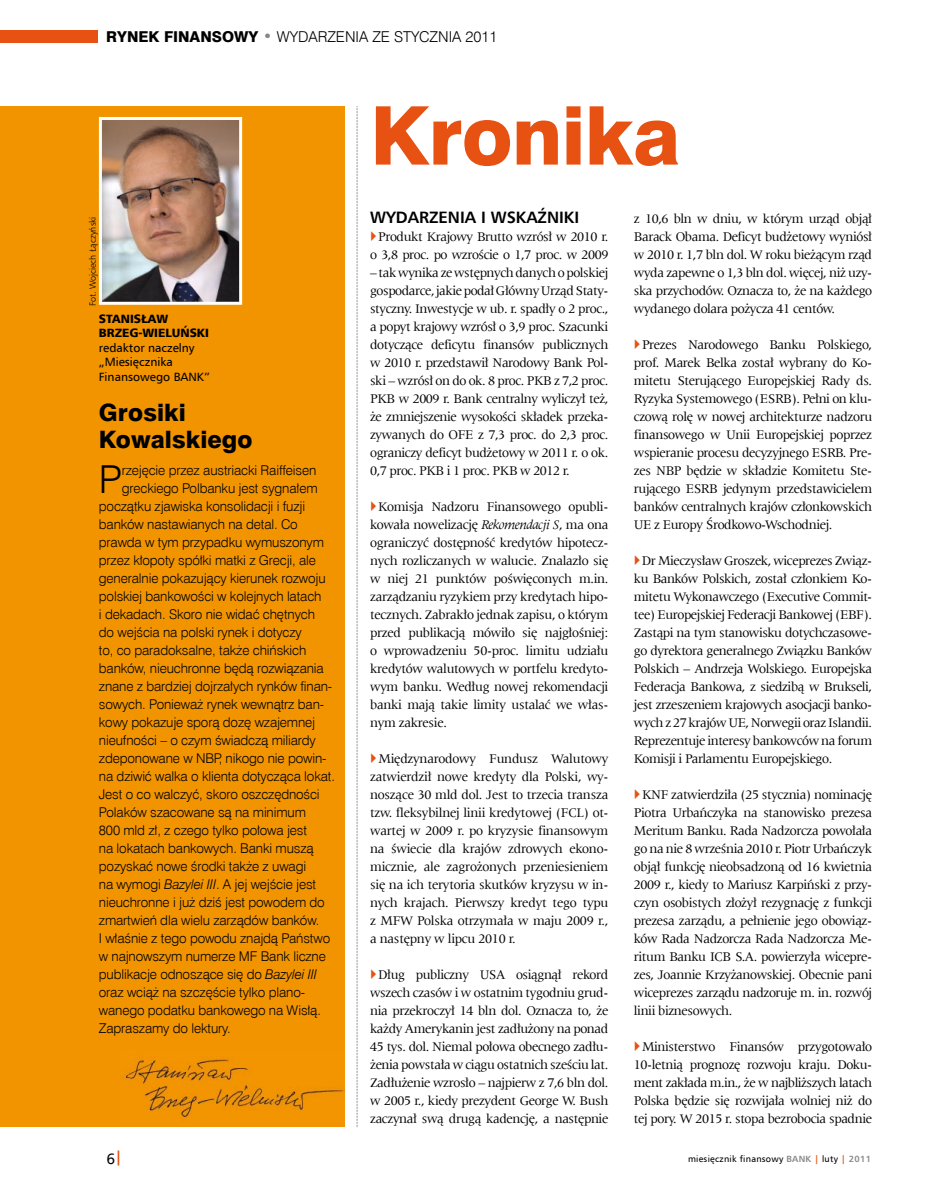
<style>
.page{position:relative;width:936px;height:1191px;background:#fff}
.page>*{position:absolute;margin:0;border:0;box-sizing:border-box;transform-origin:0 0}
.t1{font:81px "Swis 721 Hv EU Normal";letter-spacing:-.01em;color:#e75112}
.t2{font:38.55px "Swis 721 Lt EU Normal";color:#000}
.t3{font:24px/27px "Swis 721 Hv EU Normal";color:#000}
.t4{font:16.5px "Humnst 777 EU Bold";color:#000}
.t5{font:15px "Swis 721 Lt EU Normal";color:#000}
.t6{font:15px "Humnst 777 EU Normal";color:#000}
.t7{font:13.5px/18px "Latin 725 EU Normal";letter-spacing:-.03em;color:#000;text-align:justify}
.t8{font:13.5px "Swis 721 Lt EU Normal";letter-spacing:-.01em;color:#000}
.t9{font:12px/14.4px "Humnst 777 EU Normal";color:#000}
.t10{font:9px "Humnst 777 EU Normal";letter-spacing:.03em;color:#000}
.t11{font:9px "Humnst 777 Lt EU Normal";color:#000}
.s1{font-family:"Swis 721 Hv EU Normal"}
.s2{font-size:16.5px;color:#878889}
.s3{font-family:"Humnst 777 Blk EU Normal"}
.s4{font-family:"Swis 721 Lt EU Italic"}
.s5{font-family:"Latin 725 EU Italic"}
.s6{font-family:"Humnst 777 EU Bold";color:#e75112}
.s7{font-family:"Humnst 777 EU Bold";color:#878889}
</style>
<div class="page">
<div style="left:0;top:106px;width:344px;height:1021px;background:#f29400"></div>
<img style="left:99px;top:117px;width:143px;height:188px">
<svg style="left:356px;top:106px;width:1px;height:1021px"></svg>
<div style="left:0;top:30px;width:98px;height:13px;background:#e75112"></div>
<img style="left:125px;top:1051px;width:220px;height:70px">
<p class="t5" style="left:106px;top:27px;width:393px"><span class="s1">RYNEK FINANSOWY</span> <span class="s2">•</span> wydarzenia ze stycznia 2011</p>
<p class="t11" style="left:87px;top:306px;width:91px;rotate:-90deg">Fot. Wojciech Łączyński</p>
<p class="t9" style="left:99px;top:311px;width:112px"><span class="s3">STANISŁAW<br>BRZEG-WIELUŃSKI </span>redaktor naczelny „Miesięcznika<br>Finansowego BANK”</p>
<p class="t3" style="left:99px;top:401px;width:155px">Grosiki<br>Kowalskiego</p>
<p class="t2" style="left:99px;top:456px;width:25px">P</p>
<p class="t8" style="left:122px;top:462px;width:196px">rzejęcie przez austriacki Raiffeisen</p>
<p class="t8" style="left:122px;top:480px;width:197px">greckiego Polbanku jest sygnałem</p>
<p class="t8" style="left:99px;top:498px;width:208px">początku zjawiska konsolidacji i fuzji</p>
<p class="t8" style="left:99px;top:516px;width:200px">banków nastawianych na detal. Co</p>
<p class="t8" style="left:99px;top:534px;width:226px">prawda w tym przypadku wymuszonym</p>
<p class="t8" style="left:99px;top:552px;width:219px">przez kłopoty spółki matki z Grecji, ale</p>
<p class="t8" style="left:99px;top:570px;width:228px">generalnie pokazujący kierunek rozwoju</p>
<p class="t8" style="left:99px;top:588px;width:224px">polskiej bankowości w kolejnych latach</p>
<p class="t8" style="left:99px;top:606px;width:217px">i dekadach. Skoro nie widać chętnych</p>
<p class="t8" style="left:99px;top:624px;width:204px">do wejścia na polski rynek i dotyczy</p>
<p class="t8" style="left:99px;top:642px;width:209px">to, co paradoksalne, także chińskich</p>
<p class="t8" style="left:99px;top:660px;width:226px">banków, nieuchronne będą rozwiązania</p>
<p class="t8" style="left:99px;top:678px;width:235px">znane z bardziej dojrzałych rynków finan-</p>
<p class="t8" style="left:99px;top:696px;width:227px">sowych. Ponieważ rynek wewnątrz ban-</p>
<p class="t8" style="left:99px;top:714px;width:218px">kowy pokazuje sporą dozę wzajemnej</p>
<p class="t8" style="left:99px;top:732px;width:218px">nieufności – o czym świadczą miliardy</p>
<p class="t8" style="left:99px;top:750px;width:229px">zdeponowane w NBP, nikogo nie powin-</p>
<p class="t8" style="left:99px;top:768px;width:237px">na dziwić walka o klienta dotycząca lokat.</p>
<p class="t8" style="left:99px;top:786px;width:222px">Jest o co walczyć, skoro oszczędności</p>
<p class="t8" style="left:99px;top:804px;width:208px">Polaków szacowane są na minimum</p>
<p class="t8" style="left:99px;top:822px;width:210px">800 mld zł, z czego tylko połowa jest</p>
<p class="t8" style="left:99px;top:840px;width:216px">na lokatach bankowych. Banki muszą</p>
<p class="t8" style="left:99px;top:858px;width:209px">pozyskać nowe środki także z uwagi</p>
<p class="t8" style="left:99px;top:876px;width:219px">na wymogi <span class="s4">Bazylei III</span>. A jej wejście jest</p>
<p class="t8" style="left:99px;top:894px;width:227px">nieuchronne i już dziś jest powodem do</p>
<p class="t8" style="left:99px;top:912px;width:222px">zmartwień dla wielu zarządów banków.</p>
<p class="t8" style="left:99px;top:930px;width:233px">I właśnie z tego powodu znajdą Państwo</p>
<p class="t8" style="left:99px;top:948px;width:228px">w najnowszym numerze MF Bank liczne</p>
<p class="t8" style="left:99px;top:966px;width:220px">publikacje odnoszące się do <span class="s4">Bazylei III</span></p>
<p class="t8" style="left:99px;top:984px;width:208px">oraz wciąż na szczęście tylko plano-</p>
<p class="t8" style="left:99px;top:1002px;width:223px">wanego podatku bankowego na Wisłą.</p>
<p class="t8" style="left:99px;top:1020px;width:133px">Zapraszamy do lektury.</p>
<p class="t1" style="left:370px;top:87px;width:311px">Kronika</p>
<p class="t4" style="left:370px;top:207px;width:210px">WYDARZENIA I WSKAŹNIKI</p>
<p class="t7" style="left:370px;top:226px;width:240px;text-align:center">Produkt Krajowy Brutto wzrósł w 2010 r. o 3,8 proc. po wzroście o 1,7 proc. w 2009</p>
<p class="t7" style="left:370px;top:262px;width:240px">– tak wynika ze wstępnych danych o polskiej gospodarce, jakie podał Główny Urząd Staty&shy;styczny. Inwestycje w ub. r. spadły o 2 proc., a popyt krajowy wzrósł o 3,9 proc. Szacunki dotyczące deficytu finansów publicznych w 2010 r. przedstawił Narodowy Bank Pol&shy;ski – wzrósł on do ok. 8 proc. PKB z 7,2 proc.<br>PKB w 2009 r. Bank centralny wyliczył też, że zmniejszenie wysokości składek przeka&shy;zywanych do OFE z 7,3 proc. do 2,3 proc. ograniczy deficyt budżetowy w 2011 r. o ok.<br>0,7 proc. PKB i 1 proc. PKB w 2012 r.</p>
<p class="t7" style="left:370px;top:496px;width:240px;text-indent:8px">Komisja Nadzoru Finansowego opubli&shy;kowała nowelizację <span class="s5">Rekomendacji S</span>, ma ona ograniczyć dostępność kredytów hipotecz&shy;nych rozliczanych w walucie. Znalazło się w niej 21 punktów poświęconych m.in. zarządzaniu ryzykiem przy kredytach hipo&shy;tecznych. Zabrakło jednak zapisu, o którym przed publikacją mówiło się najgłośniej: o wprowadzeniu 50-proc. limitu udziału kredytów walutowych w portfelu kredyto&shy;wym banku. Według nowej rekomendacji banki mają takie limity ustalać we włas&shy;nym zakresie.</p>
<p class="t7" style="left:370px;top:748px;width:240px;text-indent:8px">Międzynarodowy Fundusz Walutowy zatwierdził nowe kredyty dla Polski, wy&shy;noszące 30 mld dol. Jest to trzecia transza tzw. fleksybilnej linii kredytowej (FCL) ot&shy;wartej w 2009 r. po kryzysie finansowym na świecie dla krajów zdrowych ekono&shy;micznie, ale zagrożonych przeniesieniem się na ich terytoria skutków kryzysu w in&shy;nych krajach. Pierwszy kredyt tego typu z MFW Polska otrzymała w maju 2009 r., a następny w lipcu 2010 r.</p>
<p class="t7" style="left:370px;top:964px;width:240px;text-align:center">Dług publiczny USA osiągnął rekord wszech czasów i w ostatnim tygodniu grud&shy;nia przekroczył 14 bln dol. Oznacza to, że każdy Amerykanin jest zadłużony na ponad 45 tys. dol. Niemal połowa obecnego zadłu&shy;żenia powstała w ciągu ostatnich sześciu lat.<br>Zadłużenie wzrosło – najpierw z 7,6 bln dol. w 2005 r., kiedy prezydent George W. Bush zaczynał swą drugą kadencję, a następnie</p>
<p class="t7" style="left:634px;top:208px;width:240px">z 10,6 bln w dniu, w którym urząd objął Barack Obama. Deficyt budżetowy wyniósł w 2010 r. 1,7 bln dol. W roku bieżącym rząd wyda zapewne o 1,3 bln dol. więcej, niż uzy&shy;ska przychodów. Oznacza to, że na każdego wydanego dolara pożycza 41 centów.</p>
<p class="t7" style="left:634px;top:334px;width:240px;text-indent:8px">Prezes Narodowego Banku Polskiego, prof. Marek Belka został wybrany do Ko&shy;mitetu Sterującego Europejskiej Rady ds.<br>Ryzyka Systemowego (ESRB). Pełni on klu&shy;czową rolę w nowej architekturze nadzoru finansowego w Unii Europejskiej poprzez wspieranie procesu decyzyjnego ESRB. Pre&shy;zes NBP będzie w składzie Komitetu Ste&shy;rującego ESRB jedynym przedstawicielem banków centralnych krajów członkowskich UE z Europy Środkowo-Wschodniej.</p>
<p class="t7" style="left:634px;top:550px;width:240px;text-indent:8px">Dr Mieczysław Groszek, wiceprezes Związ&shy;ku Banków Polskich, został członkiem Ko&shy;mitetu Wykonawczego (Executive Commit&shy;tee) Europejskiej Federacji Bankowej (EBF).<br>Zastąpi na tym stanowisku dotychczasowe&shy;go dyrektora generalnego Związku Banków Polskich – Andrzeja Wolskiego. Europejska Federacja Bankowa, z siedzibą w Brukseli, jest zrzeszeniem krajowych asocjacji banko&shy;wych z 27 krajów UE, Norwegii oraz Islandii.<br>Reprezentuje interesy bankowców na forum Komisji i Parlamentu Europejskiego.</p>
<p class="t7" style="left:634px;top:784px;width:240px;text-indent:8px">KNF zatwierdziła (25 stycznia) nominację Piotra Urbańczyka na stanowisko prezesa Meritum Banku. Rada Nadzorcza powołała go na nie 8 września 2010 r. Piotr Urbańczyk objął funkcję nieobsadzoną od 16 kwietnia 2009 r., kiedy to Mariusz Karpiński z przy&shy;czyn osobistych złożył rezygnację z funkcji prezesa zarządu, a pełnienie jego obowiąz&shy;ków Rada Nadzorcza Rada Nadzorcza Me&shy;ritum Banku ICB S.A. powierzyła wicepre&shy;zes, Joannie Krzyżanowskiej. Obecnie pani wiceprezes zarządu nadzoruje m. in. rozwój linii biznesowych.</p>
<p class="t7" style="left:634px;top:1036px;width:240px;text-align:center">Ministerstwo Finansów przygotowało 10-letnią prognozę rozwoju kraju. Doku&shy;ment zakłada m.in., że w najbliższych latach Polska będzie się rozwijała wolniej niż do tej pory. W 2015 r. stopa bezrobocia spadnie</p>
<p class="t6" style="left:106px;top:1149px;width:17px">6<span class="s6">|</span></p>
<p class="t10" style="left:688px;top:1153px;width:184px">miesięcznik finansowy <span class="s7">BANK</span> <span class="s6">|</span> luty <span class="s6">|</span> <span class="s7">2011</span></p>
</div>
